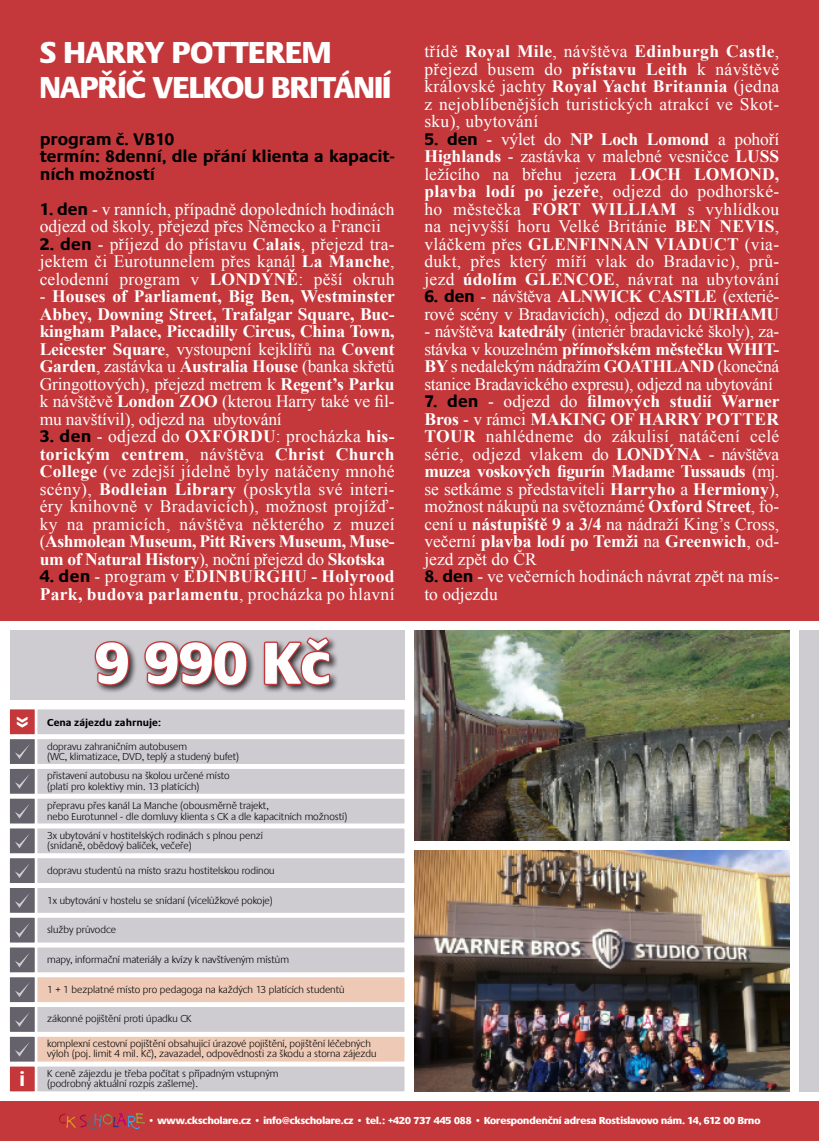
<style>
.page{position:relative;width:819px;height:1141px;background:#fff}
.page>*{position:absolute;margin:0;border:0;box-sizing:border-box;transform-origin:0 0}
.t1{font:800 61.25px "Praxis CEEF";color:#fff}
.t2{font:800 31.5px/35px "Praxis CEEF";letter-spacing:-.01em;color:#fff}
.t3{font:700 26.25px "Praxis CEEF";color:#fff}
.t4{font:17.5px/17.5px "Times New Roman";color:#fff;text-align:justify}
.t5{font:700 17.5px/17.5px "Times New Roman";letter-spacing:-.01em;color:#fff;text-align:justify}
.t6{font:17.5px/17.5px "Times New Roman";letter-spacing:-.02em;color:#fff}
.t7{font:700 17.5px/17.5px "Times New Roman";letter-spacing:.02em;color:#fff}
.t8{font:700 17.5px/17.5px "Praxis CEEF";color:#000}
.t9{font:300 10.5px/10.5px "Praxis CEEF";color:#000}
.t10{font:800 10.5px "Praxis CEEF";color:#fff}
.t11{font:700 10.5px "Praxis CEEF";color:#000}
.s1{font-family:"Praxis CEEF";font-weight:700;color:#000}
.s2{font-weight:700}
.s3{font-weight:400}
.s4{font-family:"Praxis CEEF";color:#000}
.s5{font-weight:700;font-size:21px;color:#fff}
</style>
<div class="page">
<div style="left:0;top:1101px;width:819px;height:40px;background:#c4383b"></div>
<svg style="left:59px;top:1113px;width:86px;height:17px"></svg>
<img style="left:414px;top:630px;width:375px;height:211px">
<img style="left:414px;top:851px;width:375px;height:240px">
<div style="left:10px;top:630px;width:394px;height:69px;background:#cecbd1"></div>
<div style="left:799px;top:630px;width:20px;height:461px;background:#cecbd1"></div>
<div style="left:93px;top:636px;width:246px;height:59px;background:#000;opacity:.75"></div>
<svg style="left:93px;top:640px;width:38px;height:47px;background:#8c6265"></svg>
<svg style="left:143px;top:640px;width:106px;height:48px;background:#885c5f"></svg>
<svg style="left:262px;top:636px;width:69px;height:51px;background:#8f6468"></svg>
<div style="left:35px;top:707px;width:372px;height:30px;background:#cecbd1;border:2px solid #fff"></div>
<div style="left:35px;top:737px;width:372px;height:29px;background:#cecbd1;border:2px solid #fff"></div>
<div style="left:35px;top:766px;width:372px;height:30px;background:#cecbd1;border:2px solid #fff"></div>
<div style="left:35px;top:796px;width:372px;height:30px;background:#cecbd1;border:2px solid #fff"></div>
<div style="left:35px;top:826px;width:372px;height:30px;background:#cecbd1;border:2px solid #fff"></div>
<div style="left:35px;top:856px;width:372px;height:29px;background:#cecbd1;border:2px solid #fff"></div>
<div style="left:35px;top:885px;width:372px;height:30px;background:#cecbd1;border:2px solid #fff"></div>
<div style="left:35px;top:915px;width:372px;height:30px;background:#cecbd1;border:2px solid #fff"></div>
<div style="left:35px;top:945px;width:372px;height:30px;background:#cecbd1;border:2px solid #fff"></div>
<div style="left:35px;top:975px;width:372px;height:30px;background:#eecab6;border:2px solid #fff"></div>
<div style="left:35px;top:1005px;width:372px;height:29px;background:#cecbd1;border:2px solid #fff"></div>
<div style="left:35px;top:1034px;width:372px;height:30px;background:#eecab6;border:2px solid #fff"></div>
<div style="left:35px;top:1064px;width:372px;height:30px;background:#cecbd1;border:2px solid #fff"></div>
<div style="left:7px;top:707px;width:30px;height:30px;background:#c4383b;border:2px solid #fff"></div>
<div style="left:7px;top:737px;width:30px;height:29px;background:#65626c;border:2px solid #fff"></div>
<div style="left:7px;top:766px;width:30px;height:30px;background:#65626c;border:2px solid #fff"></div>
<div style="left:7px;top:796px;width:30px;height:30px;background:#65626c;border:2px solid #fff"></div>
<div style="left:7px;top:826px;width:30px;height:30px;background:#65626c;border:2px solid #fff"></div>
<div style="left:7px;top:856px;width:30px;height:29px;background:#65626c;border:2px solid #fff"></div>
<div style="left:7px;top:885px;width:30px;height:30px;background:#65626c;border:2px solid #fff"></div>
<div style="left:7px;top:915px;width:30px;height:30px;background:#65626c;border:2px solid #fff"></div>
<div style="left:7px;top:945px;width:30px;height:30px;background:#65626c;border:2px solid #fff"></div>
<div style="left:7px;top:975px;width:30px;height:30px;background:#65626c;border:2px solid #fff"></div>
<div style="left:7px;top:1064px;width:30px;height:30px;background:#c4383b;border:2px solid #fff"></div>
<div style="left:7px;top:1005px;width:30px;height:29px;background:#65626c;border:2px solid #fff"></div>
<svg style="left:15px;top:745px;width:14px;height:14px"></svg>
<svg style="left:15px;top:774px;width:15px;height:15px"></svg>
<svg style="left:15px;top:805px;width:14px;height:14px"></svg>
<svg style="left:15px;top:834px;width:14px;height:14px"></svg>
<svg style="left:15px;top:864px;width:14px;height:14px"></svg>
<svg style="left:15px;top:893px;width:15px;height:15px"></svg>
<svg style="left:15px;top:924px;width:14px;height:14px"></svg>
<svg style="left:15px;top:953px;width:14px;height:14px"></svg>
<svg style="left:15px;top:983px;width:14px;height:14px"></svg>
<svg style="left:15px;top:1012px;width:15px;height:15px"></svg>
<div style="left:7px;top:1034px;width:30px;height:30px;background:#65626c;border:2px solid #fff"></div>
<svg style="left:15px;top:1042px;width:15px;height:15px"></svg>
<div style="left:0;top:0;width:819px;height:620px;background:#c4383b"></div>
<h2 class="t2" style="left:40px;top:36px;width:353px">S HARRY POTTEREM<br>NAPŘÍČ VELKOU BRITÁNIÍ</h2>
<p class="t8" style="left:40px;top:130px;width:356px">program č. VB10<br>termín: 8denní, dle přání klienta a kapacit&shy;ních možností</p>
<p class="t4" style="left:40px;top:200px;width:356px"><span class="s1">1. den</span> - v ranních, případně dopoledních hodinách odjezd od školy, přejezd přes Německo a Francii</p>
<p class="t4" style="left:40px;top:235px;width:356px"><span class="s1">2. den</span> - příjezd do přístavu <span class="s2">Calais</span>, přejezd tra&shy;jektem či Eurotunnelem přes kanál <span class="s2">La Manche</span>, celodenní program v <span class="s2">LONDÝNĚ</span>: pěší okruh</p>
<p class="t5" style="left:40px;top:287px;width:356px"><span class="s3">-</span> Houses of Parliament, Big Ben, Westminster Abbey, Downing Street, Trafalgar Square, Buc&shy;kingham Palace, Piccadilly Circus, China Town, Leicester Square<span class="s3">, vystoupení kejklířů na</span> Covent Garden<span class="s3">, zastávka u</span> Australia House <span class="s3">(banka skřetů Gringottových), přejezd metrem k</span> Regent’s Parku <span class="s3">k návštěvě</span> London ZOO <span class="s3">(kterou Harry také ve fil&shy;mu navštívil), odjezd na ubytování</span></p>
<p class="t4" style="left:40px;top:427px;width:356px"><span class="s1">3. den</span> - odjezd do <span class="s2">OXFORDU</span>: procházka <span class="s2">his&shy;torickým centrem</span>, návštěva <span class="s2">Christ Church College</span> (ve zdejší jídelně byly natáčeny mnohé scény), <span class="s2">Bodleian Library</span> (poskytla své interi&shy;éry knihovně v Bradavicích), možnost projížď&shy;ky na pramicích, návštěva některého z muzeí (<span class="s2">Ashmolean Museum, Pitt Rivers Museum, Muse&shy;um of Natural History</span>), noční přejezd do <span class="s2">Skotska</span></p>
<p class="t7" style="left:40px;top:567px;width:356px"><span class="s4">4. den</span> <span class="s3">- program v</span> EDINBURGHU - Holyrood<br>Park, budova parlamentu<span class="s3">, procházka po hlavní</span></p>
<h1 class="t1" style="left:95px;top:626px;width:236px">9 990 Kč</h1>
<p class="t11" style="left:47px;top:716px;width:115px">Cena zájezdu zahrnuje:</p>
<p class="t9" style="left:47px;top:741px;width:194px">dopravu zahraničním autobusem<br>(WC, klimatizace, DVD, teplý a studený bufet)</p>
<p class="t9" style="left:47px;top:771px;width:184px">přistavení autobusu na školou určené místo (platí pro kolektivy min. 13 platících)</p>
<p class="t9" style="left:47px;top:800px;width:302px">přepravu přes kanál La Manche (obousměrně trajekt,<br>nebo Eurotunnel - dle domluvy klienta s CK a dle kapacitních možností)</p>
<p class="t9" style="left:47px;top:830px;width:217px">3x ubytování v hostitelských rodinách s plnou penzí (snídaně, obědový balíček, večeře)</p>
<p class="t9" style="left:47px;top:865px;width:229px">dopravu studentů na místo srazu hostitelskou rodinou</p>
<p class="t9" style="left:47px;top:895px;width:227px">1x ubytování v hostelu se snídaní (vícelůžkové pokoje)</p>
<p class="t9" style="left:47px;top:925px;width:70px">služby průvodce</p>
<p class="t9" style="left:47px;top:954px;width:243px">mapy, informační materiály a kvízy k navštíveným místům</p>
<p class="t9" style="left:47px;top:984px;width:299px">1 + 1 bezplatné místo pro pedagoga na každých 13 platících studentů</p>
<p class="t9" style="left:47px;top:1014px;width:146px">zákonné pojištění proti úpadku CK</p>
<p class="t9" style="left:47px;top:1038px;width:331px">komplexní cestovní pojištění obsahující úrazové pojištění, pojištění léčebných výloh (poj. limit 4 mil. Kč), zavazadel, odpovědnosti za škodu a storna zájezdu</p>
<p class="t9" style="left:19px;top:1068px;width:261px;text-indent:28px">K ceně zájezdu je třeba počítat s případným vstupným <span class="s5">i</span> (podrobný aktuální rozpis zašleme).</p>
<h3 class="t3" style="left:40px;top:715px;width:14px;rotate:90deg">»</h3>
<p class="t4" style="left:424px;top:42px;width:356px">třídě <span class="s2">Royal Mile</span>, návštěva <span class="s2">Edinburgh Castle</span>, přejezd busem do <span class="s2">přístavu Leith</span> k návštěvě královské jachty <span class="s2">Royal Yacht Britannia</span> (jedna z nejoblíbenějších turistických atrakcí ve Skot&shy;sku), ubytování</p>
<p class="t4" style="left:424px;top:130px;width:356px"><span class="s1">5. den</span> - výlet do <span class="s2">NP Loch Lomond</span> a pohoří <span class="s2">Highlands</span> - zastávka v malebné vesničce <span class="s2">LUSS </span>ležícího na břehu jezera <span class="s2">LOCH LOMOND, plavba lodí po jezeře</span>, odjezd do podhorské&shy;ho městečka <span class="s2">FORT WILLIAM</span> s vyhlídkou na nejvyšší horu Velké Británie <span class="s2">BEN NEVIS</span>, vláčkem přes <span class="s2">GLENFINNAN VIADUCT</span> (via&shy;dukt, přes který míří vlak do Bradavic), prů&shy;jezd <span class="s2">údolím GLENCOE</span>, návrat na ubytování</p>
<p class="t6" style="left:424px;top:287px;width:356px"><span class="s1">6. den</span> - návštěva <span class="s2">ALNWICK CASTLE</span> (exterié&shy;rové scény v Bradavicích), odjezd do <span class="s2">DURHAMU</span></p>
<p class="t4" style="left:424px;top:322px;width:356px">- návštěva <span class="s2">katedrály</span> (interiér bradavické školy), za&shy;stávka v kouzelném <span class="s2">přímořském městečku WHIT-BY</span> s nedalekým nádražím <span class="s2">GOATHLAND</span> (konečná stanice Bradavického expresu), odjezd na ubytování</p>
<p class="t4" style="left:424px;top:392px;width:357px"><span class="s1">7. den</span> - odjezd do <span class="s2">filmových studií Warner Bros</span> - v rámci <span class="s2">MAKING OF HARRY POTTER TOUR</span> nahlédneme do zákulisí natáčení celé série, odjezd vlakem do <span class="s2">LONDÝNA</span> - návštěva <span class="s2">muzea voskových figurín Madame Tussauds</span> (mj. se setkáme s představiteli <span class="s2">Harryho</span> a <span class="s2">Hermiony</span>), možnost nákupů na světoznámé <span class="s2">Oxford Street</span>, fo&shy;cení u <span class="s2">nástupiště 9 a 3/4</span> na nádraží King’s Cross, večerní <span class="s2">plavba lodí po Temži</span> na <span class="s2">Greenwich</span>, od&shy;jezd zpět do ČR</p>
<p class="t4" style="left:424px;top:567px;width:356px"><span class="s1">8. den</span> - ve večerních hodinách návrat zpět na mís&shy;to odjezdu</p>
<p class="t10" style="left:148px;top:1114px;width:614px">• www.ckscholare.cz • info@ckscholare.cz • tel.: +420 737 445 088 • Korespondenční adresa Rostislavovo nám. 14, 612 00 Brno</p>
</div>
